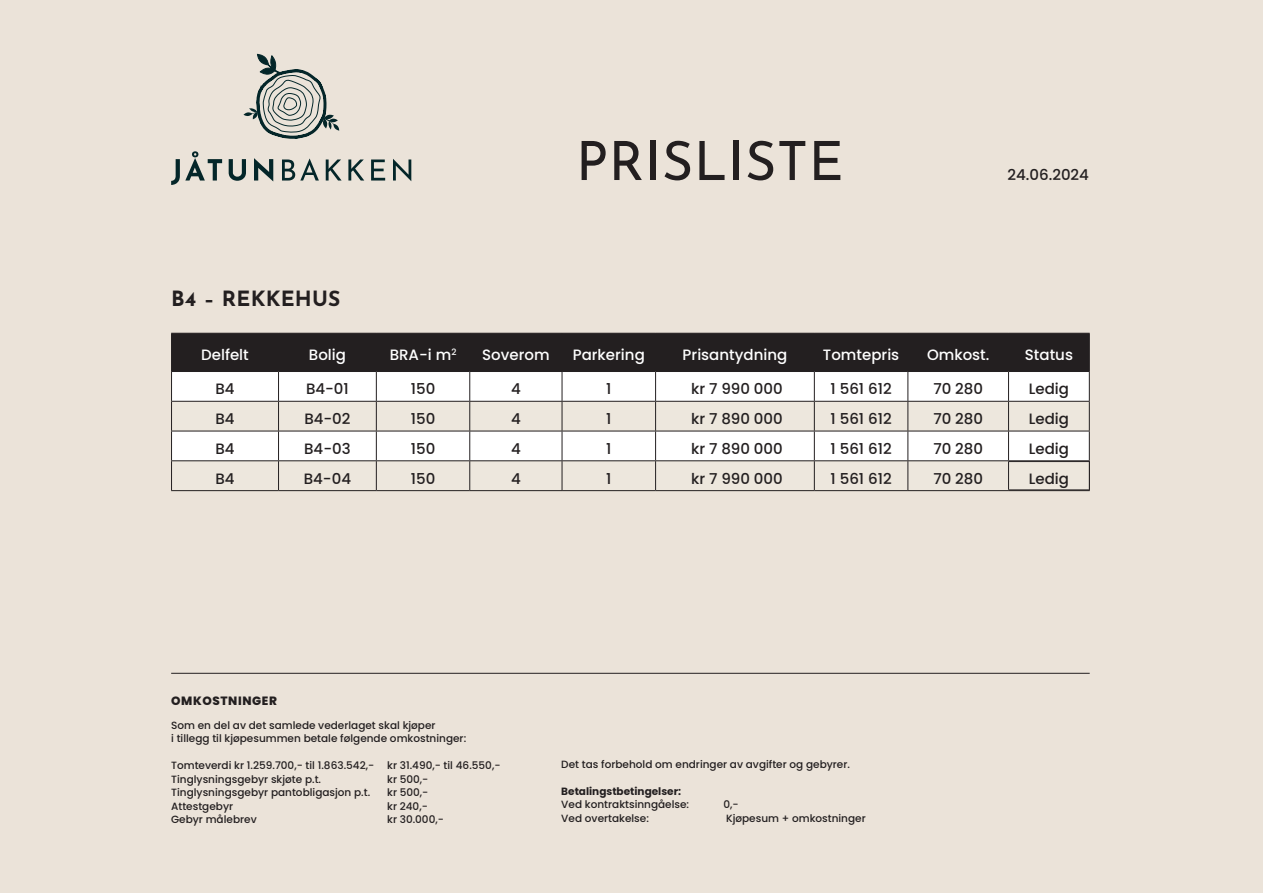
<style>
.page{position:relative;width:1263px;height:893px;background:#ebe3d9}
.page>*{position:absolute;margin:0;border:0;box-sizing:border-box;transform-origin:0 0}
.H1_-_Left{font:54px "Josefin Sans";letter-spacing:.01em;color:#231f20}
.H1_-_Left-2{font:700 21px "Josefin Sans";letter-spacing:.01em;color:#231f20}
.t1{font:500 15px "Poppins";color:#231f20}
.t2{font:500 15px "Poppins";color:#fff}
.t3{font:800 12px "Poppins";letter-spacing:.05em;color:#231f20}
.t4{font:500 10.5px/13.5px "Poppins";color:#231f20}
.t5{font:700 10.5px/13.5px "Poppins";color:#231f20}
.s1{font-weight:500}
</style>
<div class="page">
<hr style="left:171px;top:490px;width:108px;height:1px;background:#231f20">
<hr style="left:279px;top:490px;width:97px;height:1px;background:#231f20">
<hr style="left:376px;top:490px;width:94px;height:1px;background:#231f20">
<hr style="left:470px;top:490px;width:92px;height:1px;background:#231f20">
<hr style="left:562px;top:490px;width:94px;height:1px;background:#231f20">
<hr style="left:656px;top:490px;width:158px;height:1px;background:#231f20">
<hr style="left:814px;top:490px;width:94px;height:1px;background:#231f20">
<hr style="left:908px;top:490px;width:100px;height:1px;background:#231f20">
<hr style="left:1008px;top:490px;width:82px;height:1px;background:#231f20">
<svg style="left:171px;top:333px;width:919px;height:157px"></svg>
<hr style="left:1008px;top:489px;width:82px;height:1px;background:#231f20">
<svg style="left:243px;top:112px;width:10px;height:4px"></svg>
<svg style="left:249px;top:54px;width:90px;height:85px"></svg>
<svg style="left:282px;top:159px;width:129px;height:22px"></svg>
<svg style="left:171px;top:151px;width:102px;height:34px"></svg>
<hr style="left:171px;top:673px;width:919px;height:1px;background:#231f20">
<p class="H1_-_Left-2" style="left:171px;top:280px;width:171px">B4 – REKKEHUS</p>
<p class="H1_-_Left" style="left:576px;top:116px;width:269px">PRISLISTE</p>
<p class="t1" style="left:1007px;top:166px;width:83px">24.06.2024</p>
<p class="t2" style="left:201px;top:346px;width:49px">Delfelt</p>
<p class="t2" style="left:309px;top:346px;width:39px">Bolig</p>
<p class="t2" style="left:390px;top:346px;width:68px">BRA-i m<sup>2</sup></p>
<p class="t2" style="left:482px;top:346px;width:69px">Soverom</p>
<p class="t2" style="left:573px;top:346px;width:74px">Parkering</p>
<p class="t2" style="left:683px;top:346px;width:106px">Prisantydning</p>
<p class="t2" style="left:823px;top:346px;width:78px">Tomtepris</p>
<p class="t2" style="left:927px;top:346px;width:64px">Omkost.</p>
<p class="t2" style="left:1025px;top:346px;width:50px">Status</p>
<p class="t1" style="left:215px;top:380px;width:21px">B4</p>
<p class="t1" style="left:306px;top:380px;width:44px">B4-01</p>
<p class="t1" style="left:411px;top:380px;width:26px">150</p>
<p class="t1" style="left:511px;top:380px;width:11px">4</p>
<p class="t1" style="left:606px;top:380px;width:7px">1</p>
<p class="t1" style="left:691px;top:380px;width:93px">kr 7 990 000</p>
<p class="t1" style="left:830px;top:380px;width:63px">1 561 612</p>
<p class="t1" style="left:933px;top:380px;width:51px">70 280</p>
<p class="t1" style="left:1029px;top:380px;width:42px">Ledig</p>
<p class="t1" style="left:215px;top:410px;width:21px">B4</p>
<p class="t1" style="left:304px;top:410px;width:48px">B4-02</p>
<p class="t1" style="left:411px;top:410px;width:26px">150</p>
<p class="t1" style="left:511px;top:410px;width:11px">4</p>
<p class="t1" style="left:606px;top:410px;width:7px">1</p>
<p class="t1" style="left:691px;top:410px;width:93px">kr 7 890 000</p>
<p class="t1" style="left:830px;top:410px;width:63px">1 561 612</p>
<p class="t1" style="left:933px;top:410px;width:51px">70 280</p>
<p class="t1" style="left:1029px;top:410px;width:42px">Ledig</p>
<p class="t1" style="left:215px;top:440px;width:21px">B4</p>
<p class="t1" style="left:304px;top:440px;width:48px">B4-03</p>
<p class="t1" style="left:411px;top:440px;width:26px">150</p>
<p class="t1" style="left:511px;top:440px;width:11px">4</p>
<p class="t1" style="left:606px;top:440px;width:7px">1</p>
<p class="t1" style="left:691px;top:440px;width:93px">kr 7 890 000</p>
<p class="t1" style="left:830px;top:440px;width:63px">1 561 612</p>
<p class="t1" style="left:933px;top:440px;width:51px">70 280</p>
<p class="t1" style="left:1029px;top:440px;width:42px">Ledig</p>
<p class="t1" style="left:215px;top:470px;width:21px">B4</p>
<p class="t1" style="left:304px;top:470px;width:49px">B4-04</p>
<p class="t1" style="left:411px;top:470px;width:26px">150</p>
<p class="t1" style="left:511px;top:470px;width:11px">4</p>
<p class="t1" style="left:606px;top:470px;width:7px">1</p>
<p class="t1" style="left:691px;top:470px;width:93px">kr 7 990 000</p>
<p class="t1" style="left:830px;top:470px;width:63px">1 561 612</p>
<p class="t1" style="left:933px;top:470px;width:51px">70 280</p>
<p class="t1" style="left:1029px;top:470px;width:42px">Ledig</p>
<p class="t3" style="left:171px;top:694px;width:107px">OMKOSTNINGER</p>
<p class="t4" style="left:171px;top:718px;width:297px">Som en del av det samlede vederlaget skal kjøper<br>i tillegg til kjøpesummen betale følgende omkostninger:</p>
<p class="t4" style="left:171px;top:759px;width:331px">Tomteverdi kr 1.259.700,- til 1.863.542,- kr 31.490,- til 46.550,-<br>Tinglysningsgebyr skjøte p.t.</p>
<p class="t4" style="left:387px;top:772px;width:43px">kr 500,-</p>
<p class="t4" style="left:171px;top:786px;width:201px">Tinglysningsgebyr pantobligasjon p.t.</p>
<p class="t4" style="left:387px;top:786px;width:43px">kr 500,-</p>
<p class="t4" style="left:171px;top:799px;width:63px">Attestgebyr</p>
<p class="t4" style="left:387px;top:799px;width:42px">kr 240,-</p>
<p class="t4" style="left:171px;top:813px;width:87px">Gebyr målebrev</p>
<p class="t4" style="left:387px;top:813px;width:58px">kr 30.000,-</p>
<p class="t4" style="left:561px;top:758px;width:290px">Det tas forbehold om endringer av avgifter og gebyrer.</p>
<p class="t5" style="left:561px;top:785px;width:129px">Betalingstbetingelser:<br><span class="s1">Ved kontraktsinngåelse:</span></p>
<p class="t4" style="left:723px;top:798px;width:17px">0,-</p>
<p class="t4" style="left:561px;top:812px;width:89px">Ved overtakelse:</p>
<p class="t4" style="left:726px;top:812px;width:141px">Kjøpesum + omkostninger</p>
</div>
